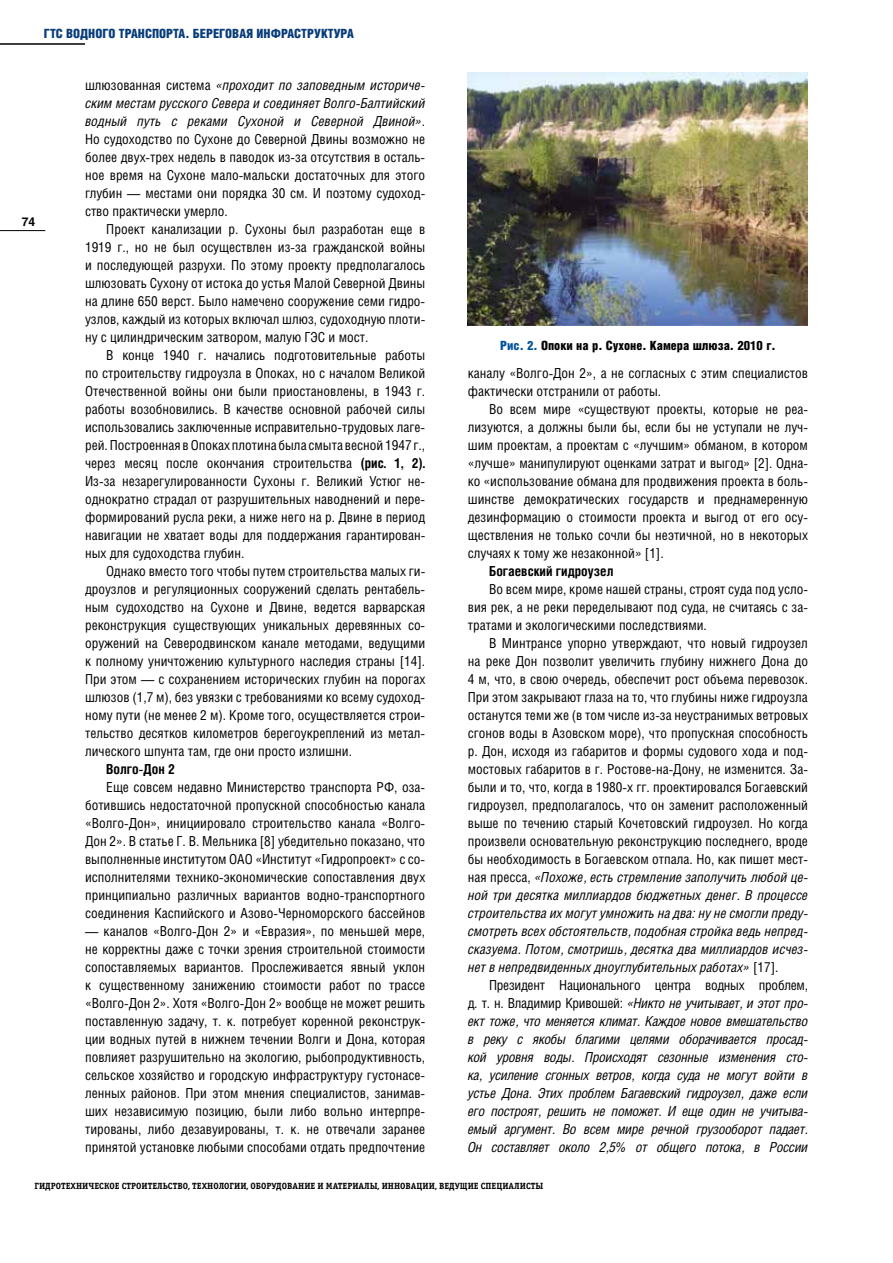
<style>
.page{position:relative;width:893px;height:1263px;background:#fff}
.page>*{position:absolute;margin:0;border:0;box-sizing:border-box;transform-origin:0 0}
.t1{font:13.8px/18px "Helios Cond";color:#000;text-align:justify}
.t2{font:italic 13.8px/18px "Helios Cond";letter-spacing:-.02em;color:#000;text-align:justify}
.t3{font:700 13.8px "Helios Cond";color:#000}
.t4{font:12.75px "Helios Cond Black C";color:#083c7a}
.t5{font:12.75px "Helios Cond Black C";color:#000}
.t6{font:700 12px "Helios";color:#000}
.t7{font:700 9px "Officina Serif C";color:#000}
.s1{font-style:italic}
.s2{font-weight:700}
.s3{color:#00529b}
.s4{font-style:normal}
</style>
<div class="page">
<hr style="left:0;top:230px;width:45px;height:1px;background:#000">
<img style="left:468px;top:72px;width:340px;height:253px">
<hr style="left:0;top:43px;width:85px;height:2px;background:#000">
<p class="t4" style="left:44px;top:27px;width:31px">ГТС водного</p>
<p class="t4" style="left:119px;top:27px;width:8px">транспорта</p>
<p class="t4" style="left:185px;top:27px;width:23px">. Берегова</p>
<p class="t4" style="left:246px;top:27px;width:19px">я инфраструктура</p>
<p class="t6" style="left:22px;top:215px;width:15px">74</p>
<p class="t1" style="left:85px;top:76px;width:342px">шлюзованная система <span class="s1">«проходит по заповедным историче&shy;ским местам русского Севера и соединяет Волго-Балтийский водный путь с реками Сухоной и Северной Двиной»</span>.<br>Но судоходство по Сухоне до Северной Двины возможно не более двух-трех недель в паводок из-за отсутствия в осталь&shy;ное время на Сухоне мало-мальски достаточных для этого глубин — местами они порядка 30 см. И поэтому судоход&shy;ство практически умерло.</p>
<p class="t1" style="left:85px;top:220px;width:342px;text-indent:21px">Проект канализации р. Сухоны был разработан еще в 1919 г., но не был осуществлен из-за гражданской войны и последующей разрухи. По этому проекту предполагалось шлюзовать Сухону от истока до устья Малой Северной Двины на длине 650 верст. Было намечено сооружение семи гидро&shy;узлов, каждый из которых включал шлюз, судоходную плоти&shy;ну с цилиндрическим затвором, малую ГЭС и мост.</p>
<p class="t1" style="left:85px;top:346px;width:342px;text-indent:21px">В конце 1940 г. начались подготовительные работы по строительству гидроузла в Опоках, но с началом Великой Отечественной войны они были приостановлены, в 1943 г. работы возобновились. В качестве основной рабочей силы использовались заключенные исправительно-трудовых лаге&shy;рей. Построенная в Опоках плотина была смыта весной 1947 г., через месяц после окончания строительства <span class="s2">(рис. 1, 2).<br></span>Из-за незарегулированности Сухоны г. Великий Устюг не&shy;однократно страдал от разрушительных наводнений и пере&shy;формирований русла реки, а ниже него на р. Двине в период навигации не хватает воды для поддержания гарантирован&shy;ных для судоходства глубин.</p>
<p class="t1" style="left:85px;top:562px;width:342px;text-indent:21px">Однако вместо того чтобы путем строительства малых ги&shy;дроузлов и регуляционных сооружений сделать рентабель&shy;ным судоходство на Сухоне и Двине, ведется варварская реконструкция существующих уникальных деревянных со&shy;оружений на Северодвинском канале методами, ведущими к полному уничтожению культурного наследия страны [14].<br>При этом — с сохранением исторических глубин на порогах шлюзов (1,7 м), без увязки с требованиями ко всему судоход&shy;ному пути (не менее 2 м). Кроме того, осуществляется строи&shy;тельство десятков километров берегоукреплений из метал&shy;лического шпунта там, где они просто излишни.</p>
<p class="t3" style="left:106px;top:761px;width:70px">Волго-Дон 2</p>
<p class="t1" style="left:85px;top:778px;width:342px;text-indent:21px">Еще совсем недавно Министерство транспорта РФ, оза&shy;ботившись недостаточной пропускной способностью канала «Волго-Дон», инициировало строительство канала «Волго-Дон 2». В статье Г. В. Мельника [8] убедительно показано, что выполненные институтом ОАО «Институт «Гидропроект» с со&shy;исполнителями технико-экономические сопоставления двух принципиально различных вариантов водно-транспортного соединения Каспийского и Азово-Черноморского бассейнов</p>
<p class="t1" style="left:85px;top:922px;width:342px">— каналов «Волго-Дон 2» и «Евразия», по меньшей мере, не корректны даже с точки зрения строительной стоимости сопоставляемых вариантов. Прослеживается явный уклон к существенному занижению стоимости работ по трассе «Волго-Дон 2». Хотя «Волго-Дон 2» вообще не может решить поставленную задачу, т. к. потребует коренной реконструк&shy;ции водных путей в нижнем течении Волги и Дона, которая повлияет разрушительно на экологию, рыбопродуктивность, сельское хозяйство и городскую инфраструктуру густонасе&shy;ленных районов. При этом мнения специалистов, занимав&shy;ших независимую позицию, были либо вольно интерпре&shy;тированы, либо дезавуированы, т. к. не отвечали заранее принятой установке любыми способами отдать предпочтение</p>
<p class="t5" style="left:500px;top:338px;width:277px"><span class="s3">Рис. 2.</span> Опоки на р. Сухоне. Камера шлюза. 2010 г.</p>
<p class="t1" style="left:468px;top:364px;width:342px">каналу «Волго-Дон 2», а не согласных с этим специалистов фактически отстранили от работы.</p>
<p class="t1" style="left:468px;top:400px;width:342px;text-indent:21px">Во всем мире «существуют проекты, которые не реа&shy;лизуются, а должны были бы, если бы не уступали не луч&shy;шим проектам, а проектам с «лучшим» обманом, в котором «лучше» манипулируют оценками затрат и выгод» [2]. Одна&shy;ко «использование обмана для продвижения проекта в боль&shy;шинстве демократических государств и преднамеренную дезинформацию о стоимости проекта и выгод от его осу&shy;ществления не только сочли бы неэтичной, но в некоторых случаях к тому же незаконной» [1].</p>
<p class="t3" style="left:489px;top:562px;width:126px">Богаевский гидроузел</p>
<p class="t1" style="left:468px;top:579px;width:342px;text-indent:21px">Во всем мире, кроме нашей страны, строят суда под усло&shy;вия рек, а не реки переделывают под суда, не считаясь с за&shy;тратами и экологическими последствиями.</p>
<p class="t1" style="left:468px;top:633px;width:342px;text-indent:21px">В Минтрансе упорно утверждают, что новый гидроузел на реке Дон позволит увеличить глубину нижнего Дона до 4 м, что, в свою очередь, обеспечит рост объема перевозок.<br>При этом закрывают глаза на то, что глубины ниже гидроузла останутся теми же (в том числе из-за неустранимых ветровых сгонов воды в Азовском море), что пропускная способность р. Дон, исходя из габаритов и формы судового хода и под&shy;мостовых габаритов в г. Ростове-на-Дону, не изменится. За&shy;были и то, что, когда в 1980-х гг. проектировался Богаевский гидроузел, предполагалось, что он заменит расположенный выше по течению старый Кочетовский гидроузел. Но когда произвели основательную реконструкцию последнего, вроде бы необходимость в Богаевском отпала. Но, как пишет мест&shy;ная пресса, <span class="s1">«Похоже, есть стремление заполучить любой це&shy;ной три десятка миллиардов бюджетных денег. В процессе строительства их могут умножить на два: ну не смогли преду&shy;смотреть всех обстоятельств, подобная стройка ведь непред&shy;сказуема. Потом, смотришь, десятка два миллиардов исчез&shy;нет в непредвиденных дноуглубительных работах»</span> [17].</p>
<p class="t2" style="left:468px;top:975px;width:342px;text-indent:21px"><span class="s4">Президент Национального центра водных проблем, д. т. н. Владимир Кривошей:</span> «Никто не учитывает, и этот про&shy;ект тоже, что меняется климат. Каждое новое вмешательство в реку с якобы благими целями оборачивается просад&shy;кой уровня воды. Происходят сезонные изменения сто&shy;ка, усиление сгонных ветров, когда суда не могут войти в устье Дона. Этих проблем Багаевский гидроузел, даже если его построят, решить не поможет. И еще один не учитыва&shy;емый аргумент. Во всем мире речной грузооборот падает.<br>Он составляет около 2,5% от общего потока, в России</p>
<p class="t7" style="left:35px;top:1181px;width:510px">гидротехническое строительство, технологии, оборудование и материалы, инновации, ведущие специалисты</p>
</div>
